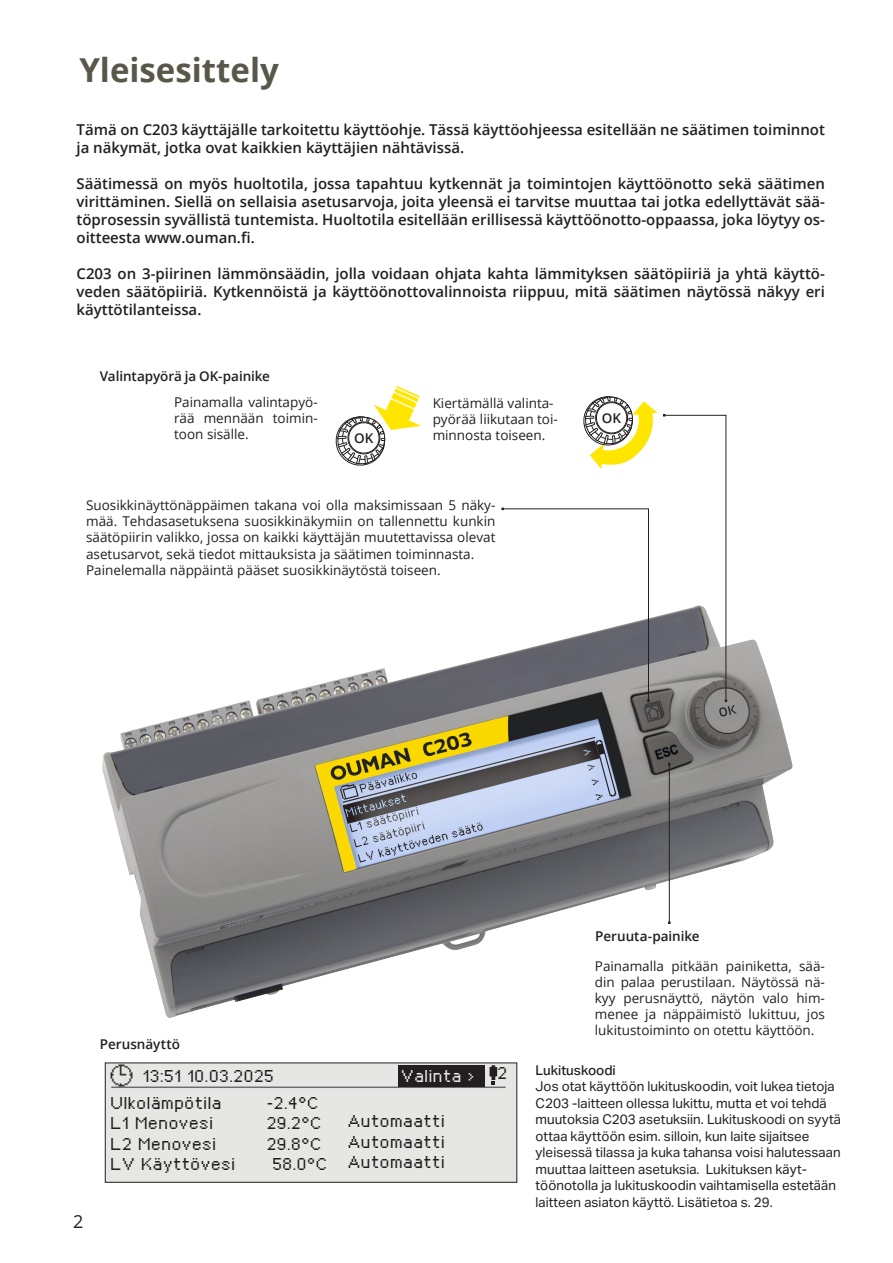
<style>
.page{position:relative;width:893px;height:1263px;background:#fff}
.page>*{position:absolute;margin:0;border:0;box-sizing:border-box;transform-origin:0 0}
.Otsikko{font:700 33px "Open Sans";color:#58574a}
.t1{font:18px "Open Sans";color:#231f20}
.Ingressi{font:600 15px/18px "Open Sans";color:#231f20;text-align:justify}
.Leipäteksti{font:13.5px/16.2px "Open Sans";color:#231f20;text-align:justify}
.t2{font:13.5px/16.5px "Aktiv Grotesk";color:#231f20}
.Leipäteksti_SEMIBOLD{font:600 13.5px "Open Sans";letter-spacing:-.005em;color:#231f20}
.t3{font:500 13.5px "Aktiv Grotesk";color:#231f20}
.t4{font:12px "px sans nouveaux";letter-spacing:.1em;color:#231f20}
.t5{font:12px "px sans nouveaux";letter-spacing:.1em;color:#e6e7e5}
</style>
<div class="page">
<svg style="left:583px;top:396px;width:74px;height:73px"></svg>
<svg style="left:335px;top:386px;width:86px;height:80px"></svg>
<div style="left:105px;top:1063px;width:412px;height:119px;background:#e6e7e5"></div>
<div style="left:105px;top:1062px;width:412px;height:121px;border:1px solid #231f20"></div>
<hr style="left:111px;top:1086px;width:395px;height:2px;background:#6c6d70">
<div style="left:398px;top:1065px;width:87px;height:21px;background:#231f20"></div>
<svg style="left:490px;top:1065px;width:7px;height:20px"></svg>
<img style="left:110px;top:1063px;width:24px;height:24px">
<img style="left:102px;top:615px;width:691px;height:403px">
<svg style="left:502px;top:508px;width:147px;height:194px"></svg>
<svg style="left:663px;top:414px;width:64px;height:288px"></svg>
<hr style="left:669px;top:765px;width:1px;height:157px;background:#231f20">
<p class="Otsikko" style="left:79px;top:46px;width:201px">Yleisesittely</p>
<p class="Ingressi" style="left:77px;top:120px;width:750px">Tämä on C203 käyttäjälle tarkoitettu käyttöohje. Tässä käyttöohjeessa esitellään ne säätimen toiminnot ja näkymät, jotka ovat kaikkien käyttäjien nähtävissä.</p>
<p class="Ingressi" style="left:77px;top:174px;width:750px">Säätimessä on myös huoltotila, jossa tapahtuu kytkennät ja toimintojen käyttöönotto sekä säätimen virittäminen. Siellä on sellaisia asetusarvoja, joita yleensä ei tarvitse muuttaa tai jotka edellyttävät sää&shy;töprosessin syvällistä tuntemista. Huoltotila esitellään erillisessä käyttöönotto-oppaassa, joka löytyy os&shy;oitteesta www.ouman.fi.</p>
<p class="Ingressi" style="left:77px;top:264px;width:750px">C203 on 3-piirinen lämmönsäädin, jolla voidaan ohjata kahta lämmityksen säätöpiiriä ja yhtä käyttö&shy;veden säätöpiiriä. Kytkennöistä ja käyttöönottovalinnoista riippuu, mitä säätimen näytössä näkyy eri käyttötilanteissa.</p>
<p class="Leipäteksti_SEMIBOLD" style="left:100px;top:367px;width:172px">Valintapyörä ja OK-painike</p>
<p class="Leipäteksti" style="left:174px;top:393px;width:145px">Painamalla valintapyö&shy;rää mennään toimin&shy;toon sisälle.</p>
<p class="Leipäteksti_SEMIBOLD" style="left:354px;top:429px;width:21px">OK</p>
<p class="Leipäteksti" style="left:433px;top:394px;width:127px;text-align:left">Kiertämällä valinta&shy;pyörää liikutaan toi&shy;minnosta toiseen.</p>
<p class="Leipäteksti" style="left:86px;top:497px;width:411px">Suosikkinäyttönäppäimen takana voi olla maksimissaan 5 näky&shy;mää. Tehdasasetuksena suosikkinäkymiin on tallennettu kunkin säätöpiirin valikko, jossa on kaikki käyttäjän muutettavissa olevat asetusarvot, sekä tiedot mittauksista ja säätimen toiminnasta.</p>
<p class="Leipäteksti" style="left:86px;top:561px;width:356px">Painelemalla näppäintä pääset suosikkinäytöstä toiseen.</p>
<p class="Leipäteksti_SEMIBOLD" style="left:602px;top:409px;width:21px">OK</p>
<p class="Leipäteksti_SEMIBOLD" style="left:100px;top:1035px;width:82px">Perusnäyttö</p>
<p class="Leipäteksti_SEMIBOLD" style="left:595px;top:926px;width:106px">Peruuta-painike</p>
<p class="Leipäteksti" style="left:595px;top:957px;width:232px">Painamalla pitkään painiketta, sää&shy;din palaa perustilaan. Näytössä nä&shy;kyy perusnäyttö, näytön valo him&shy;menee ja näppäimistö lukittuu, jos lukitustoiminto on otettu käyttöön.</p>
<p class="t1" style="left:73px;top:1209px;width:12px">2</p>
<p class="t4" style="left:144px;top:1071px;width:132px">13:51 10.03.2025</p>
<p class="t5" style="left:402px;top:1071px;width:74px">Valinta &gt;</p>
<p class="t4" style="left:499px;top:1068px;width:10px">2</p>
<p class="t3" style="left:535px;top:1062px;width:82px">Lukituskoodi</p>
<p class="t2" style="left:535px;top:1078px;width:307px">Jos otat käyttöön lukituskoodin, voit lukea tietoja C203 -laitteen ollessa lukittu, mutta et voi tehdä muutoksia C203 asetuksiin. Lukituskoodi on syytä ottaa käyttöön esim. silloin, kun laite sijaitsee yleisessä tilassa ja kuka tahansa voisi halutessaan muuttaa laitteen asetuksia. Lukituksen käyt&shy;töönotolla ja lukituskoodin vaihtamisella estetään laitteen asiaton käyttö. Lisätietoa s. 29.</p>
<p class="t4" style="left:112px;top:1097px;width:112px">Ulkolämpötila</p>
<p class="t4" style="left:112px;top:1118px;width:103px">L1 Menovesi</p>
<p class="t4" style="left:112px;top:1138px;width:106px">L2 Menovesi</p>
<p class="t4" style="left:112px;top:1159px;width:125px">LV Käyttövesi</p>
<p class="t4" style="left:268px;top:1097px;width:52px">-2.4°C</p>
<p class="t4" style="left:268px;top:1118px;width:55px">29.2°C</p>
<p class="t4" style="left:268px;top:1138px;width:55px">29.8°C</p>
<p class="t4" style="left:273px;top:1159px;width:55px">58.0°C</p>
<p class="t4" style="left:349px;top:1116px;width:98px">Automaatti</p>
<p class="t4" style="left:349px;top:1137px;width:98px">Automaatti</p>
<p class="t4" style="left:349px;top:1157px;width:98px">Automaatti</p>
</div>
